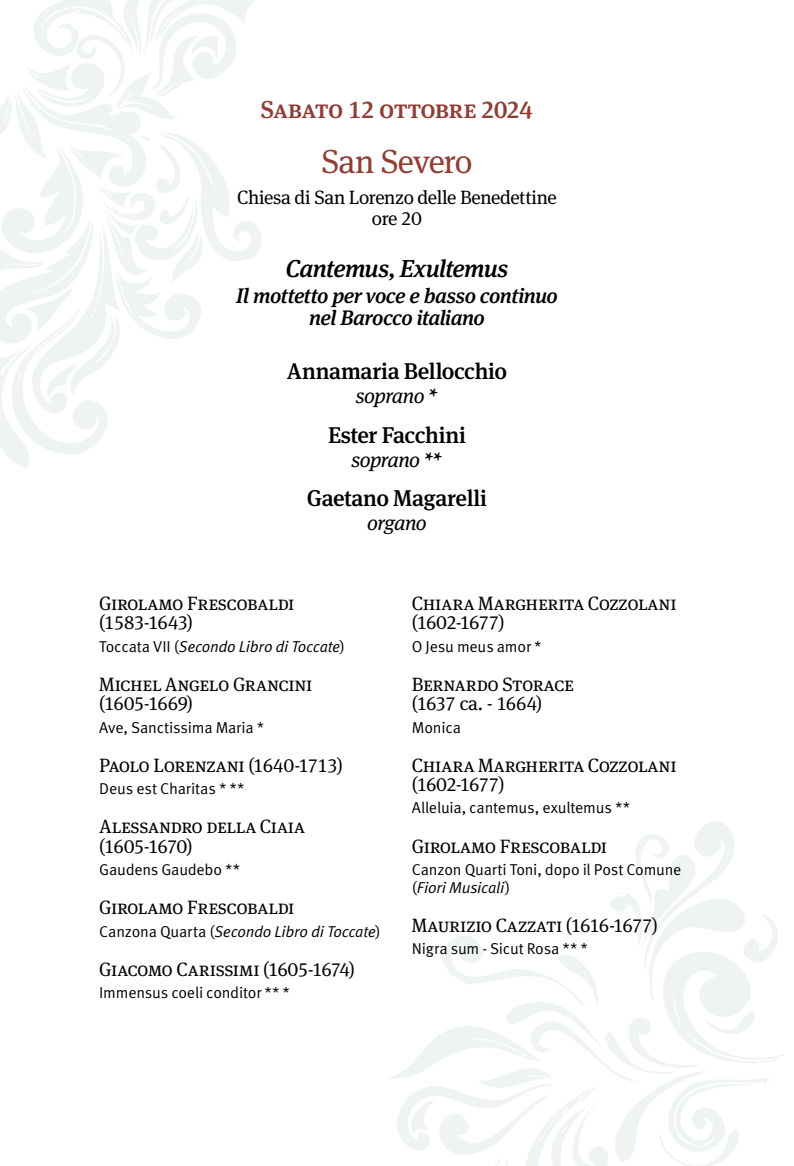
<style>
.page{position:relative;width:794px;height:1166px;background:#fff}
.page>*{position:absolute;margin:0;border:0;box-sizing:border-box;transform-origin:0 0}
.t1{font:33.25px "Meta Serif Pro";color:#8f3d35}
.t2{font:500 24.5px "Meta Serif Pro";letter-spacing:-.03em;color:#8f3d35}
.t3{font:italic 500 24.5px "Meta Serif Pro";letter-spacing:-.02em;color:#000}
.t4{font:500 22.75px "Meta Serif Pro";letter-spacing:-.015em;color:#000}
.t5{font:italic 500 21px/22.8px "Meta Serif Pro";letter-spacing:-.025em;color:#000;text-align:center}
.t6{font:italic 21px "Meta Serif Pro";letter-spacing:-.025em;color:#000}
.t7{font:19.25px/19.2px "Meta Serif Pro";letter-spacing:-.02em;color:#000}
.t8{font:15.75px/17.5px "Meta Pro";letter-spacing:-.015em;color:#000}
.t9{font:italic 15.75px "Meta Pro";letter-spacing:-.02em;color:#000}
.t10{font:15.75px "Meta Pro";letter-spacing:-.015em;color:#020204}
.s1{font-style:normal}
.s2{font-style:italic}
</style>
<div class="page">
<svg style="left:0;top:0;width:262px;height:468px"></svg>
<svg style="left:390px;top:821px;width:394px;height:345px"></svg>
<p class="t2" style="left:261px;top:91px;width:273px">Sabato 12 ottobre 2024</p>
<h1 class="t1" style="left:321px;top:137px;width:153px">San Severo</h1>
<p class="t7" style="left:237px;top:186px;width:321px;line-height:21px;text-align:center">Chiesa di San Lorenzo delle Benedettine ore 20</p>
<p class="t3" style="left:285px;top:250px;width:224px">Cantemus, Exultemus</p>
<p class="t5" style="left:236px;top:282px;width:323px">Il mottetto per voce e basso continuo nel Barocco italiano</p>
<p class="t4" style="left:287px;top:354px;width:221px">Annamaria Bellocchio</p>
<p class="t6" style="left:356px;top:381px;width:84px">soprano *</p>
<p class="t4" style="left:328px;top:417px;width:139px">Ester Facchini</p>
<p class="t6" style="left:351px;top:444px;width:93px">soprano **</p>
<p class="t4" style="left:307px;top:480px;width:182px">Gaetano Magarelli</p>
<p class="t6" style="left:367px;top:507px;width:61px">organo</p>
<p class="t7" style="left:99px;top:593px;width:197px">Girolamo Frescobaldi (1583-1643)</p>
<p class="t9" style="left:99px;top:636px;width:247px"><span class="s1">Toccata VII (</span>Secondo Libro di Toccate<span class="s1">)</span></p>
<p class="t7" style="left:99px;top:673px;width:215px">Michel Angelo Grancini (1605-1669)</p>
<p class="t8" style="left:99px;top:719px;width:166px">Ave, Sanctissima Maria *</p>
<p class="t7" style="left:99px;top:754px;width:245px">Paolo Lorenzani (1640-1713)</p>
<p class="t8" style="left:99px;top:780px;width:147px">Deus est Charitas * **</p>
<p class="t7" style="left:99px;top:816px;width:207px">Alessandro della Ciaia (1605-1670)</p>
<p class="t8" style="left:99px;top:861px;width:142px">Gaudens Gaudebo **</p>
<p class="t7" style="left:99px;top:897px;width:197px">Girolamo Frescobaldi</p>
<p class="t9" style="left:99px;top:921px;width:283px"><span class="s1">Canzona Quarta (</span>Secondo Libro di Toccate<span class="s1">)</span></p>
<p class="t7" style="left:99px;top:958px;width:257px">Giacomo Carissimi (1605-1674)</p>
<p class="t8" style="left:99px;top:984px;width:192px">Immensus coeli conditor ** *</p>
<p class="t7" style="left:412px;top:593px;width:266px">Chiara Margherita Cozzolani (1602-1677)</p>
<p class="t8" style="left:412px;top:638px;width:131px">O Jesu meus amor *</p>
<p class="t7" style="left:412px;top:673px;width:163px">Bernardo Storace (1637 ca. - 1664)</p>
<p class="t8" style="left:412px;top:719px;width:51px">Monica</p>
<p class="t7" style="left:412px;top:754px;width:266px">Chiara Margherita Cozzolani (1602-1677)</p>
<p class="t8" style="left:412px;top:800px;width:220px">Alleluia, cantemus, exultemus **</p>
<p class="t7" style="left:412px;top:835px;width:197px">Girolamo Frescobaldi</p>
<p class="t8" style="left:412px;top:861px;width:271px">Canzon Quarti Toni, dopo il Post Comune (<span class="s2">Fiori Musicali</span>)</p>
<p class="t7" style="left:412px;top:914px;width:247px">Maurizio Cazzati (1616-1677)</p>
<p class="t10" style="left:412px;top:938px;width:178px">Nigra sum - Sicut Rosa ** *</p>
</div>
